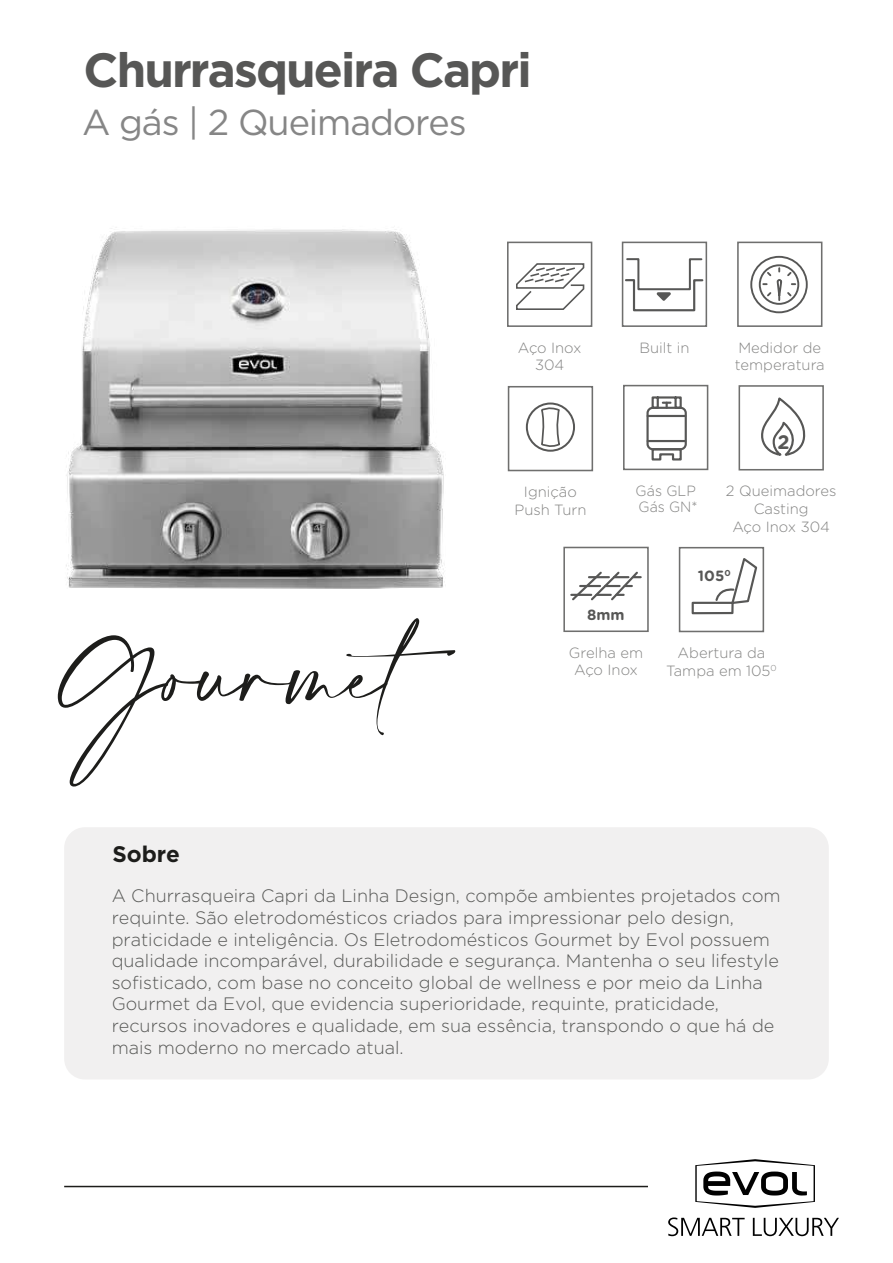
<style>
.page{position:relative;width:893px;height:1263px;background:#fff}
.page>*{position:absolute;margin:0;border:0;box-sizing:border-box;transform-origin:0 0}
.t1{font:67.5px "Amalfi Coast";color:#1d1d1b}
.t2{font:700 48px "Gotham";letter-spacing:-.04em;color:#575756}
.t3{font:36px "Gotham";letter-spacing:-.03em;color:#868686}
.t4{font:700 22.5px "Gotham";color:#1d1d1b}
.t5{font:700 19.5px "Gotham Rounded";color:#575756}
.t6{font:300 18px/21.6px "Gotham";color:#575856}
.t7{font:300 14.85px/17.7px "Gotham Rounded";color:#848483;text-align:center}
.t8{font:300 14.85px/16.6px "Gotham Rounded";color:#848483;scale:.96 1}
.t9{font:700 14.85px "Gotham Rounded";color:#575756}
</style>
<div class="page">
<div style="left:64px;top:827px;width:765px;height:252px;background:#f1f0f0;border-radius:21px"></div>
<hr style="left:64px;top:1186px;width:584px;height:1px;background:#1d1d1b">
<svg style="left:695px;top:1159px;width:120px;height:49px"></svg>
<svg style="left:668px;top:1217px;width:77px;height:19px"></svg>
<svg style="left:753px;top:1218px;width:86px;height:18px"></svg>
<img style="left:66px;top:228px;width:379px;height:361px">
<div style="left:623px;top:385px;width:85px;height:85px;background:#fff;border:2px solid #6f6f6e"></div>
<div style="left:646px;top:407px;width:41px;height:43px;border:2px solid #575756;border-radius:5px"></div>
<svg style="left:650px;top:447px;width:33px;height:14px"></svg>
<svg style="left:650px;top:396px;width:33px;height:14px"></svg>
<hr style="left:648px;top:415px;width:37px;height:2px;background:#575756">
<hr style="left:648px;top:440px;width:37px;height:2px;background:#575756">
<div style="left:508px;top:386px;width:85px;height:85px;background:#fff;border:2px solid #6f6f6e"></div>
<div style="left:622px;top:242px;width:85px;height:85px;background:#fff;border:2px solid #6f6f6e"></div>
<svg style="left:624px;top:257px;width:80px;height:55px"></svg>
<div style="left:507px;top:242px;width:85px;height:85px;background:#fff;border:2px solid #6f6f6e"></div>
<svg style="left:516px;top:263px;width:69px;height:47px"></svg>
<div style="left:526px;top:402px;width:49px;height:50px;border:2px solid #575756;border-radius:50%"></div>
<div style="left:541px;top:405px;width:19px;height:44px;background:#fff;border:2px solid #575756;border-radius:4px"></div>
<div style="left:737px;top:242px;width:85px;height:85px;background:#fff;border:2px solid #6f6f6e"></div>
<div style="left:750px;top:256px;width:58px;height:57px;border:2px solid #575756;border-radius:50%"></div>
<div style="left:759px;top:264px;width:40px;height:41px;border:2px solid #575756;border-radius:50%"></div>
<svg style="left:763px;top:268px;width:32px;height:43px"></svg>
<div style="left:738px;top:385px;width:86px;height:85px;background:#fff;border:2px solid #6f6f6e"></div>
<svg style="left:761px;top:397px;width:45px;height:59px"></svg>
<div style="left:563px;top:547px;width:86px;height:85px;background:#fff;border:2px solid #6f6f6e"></div>
<svg style="left:570px;top:571px;width:71px;height:30px"></svg>
<hr style="left:571px;top:594px;width:20px;height:2px;background:#575756">
<div style="left:679px;top:547px;width:85px;height:85px;background:#fff;border:2px solid #6f6f6e"></div>
<svg style="left:691px;top:558px;width:67px;height:57px"></svg>
<h2 class="t2" style="left:84px;top:42px;width:450px">Churrasqueira Capri</h2>
<h3 class="t3" style="left:82px;top:99px;width:386px">A gás | 2 Queimadores</h3>
<h1 class="t1" style="left:56px;top:637px;width:438px">Gourmet</h1>
<p class="t4" style="left:112px;top:841px;width:69px">Sobre</p>
<p class="t7" style="left:518px;top:338px;width:65px">Aço Inox</p>
<p class="t7" style="left:639px;top:338px;width:52px">Built in</p>
<p class="t7" style="left:535px;top:356px;width:31px">304</p>
<p class="t7" style="left:735px;top:338px;width:91px;text-align:left">Medidor de temperatura</p>
<p class="t5" style="left:778px;top:428px;width:14px">2</p>
<p class="t7" style="left:514px;top:482px;width:74px">Ignição<br>Push Turn</p>
<p class="t8" style="left:636px;top:481px;width:66px">Gás GLP<br>Gás GN*</p>
<p class="t7" style="left:726px;top:481px;width:112px">2 Queimadores<br>Casting<br>Aço Inox 304</p>
<p class="t9" style="left:587px;top:604px;width:39px">8mm</p>
<p class="t7" style="left:569px;top:643px;width:76px">Grelha em<br>Aço Inox</p>
<p class="t9" style="left:698px;top:565px;width:34px">105<sup>0</sup></p>
<p class="t7" style="left:666px;top:643px;width:112px">Abertura da<br>Tampa em 105<sup>0</sup></p>
<p class="t6" style="left:112px;top:885px;width:670px">A Churrasqueira Capri da Linha Design, compõe ambientes projetados com requinte. São eletrodomésticos criados para impressionar pelo design, praticidade e inteligência. Os Eletrodomésticos Gourmet by Evol possuem qualidade incomparável, durabilidade e segurança. Mantenha o seu lifestyle sofisticado, com base no conceito global de wellness e por meio da Linha Gourmet da Evol, que evidencia superioridade, requinte, praticidade, recursos inovadores e qualidade, em sua essência, transpondo o que há de mais moderno no mercado atual.</p>
</div>
